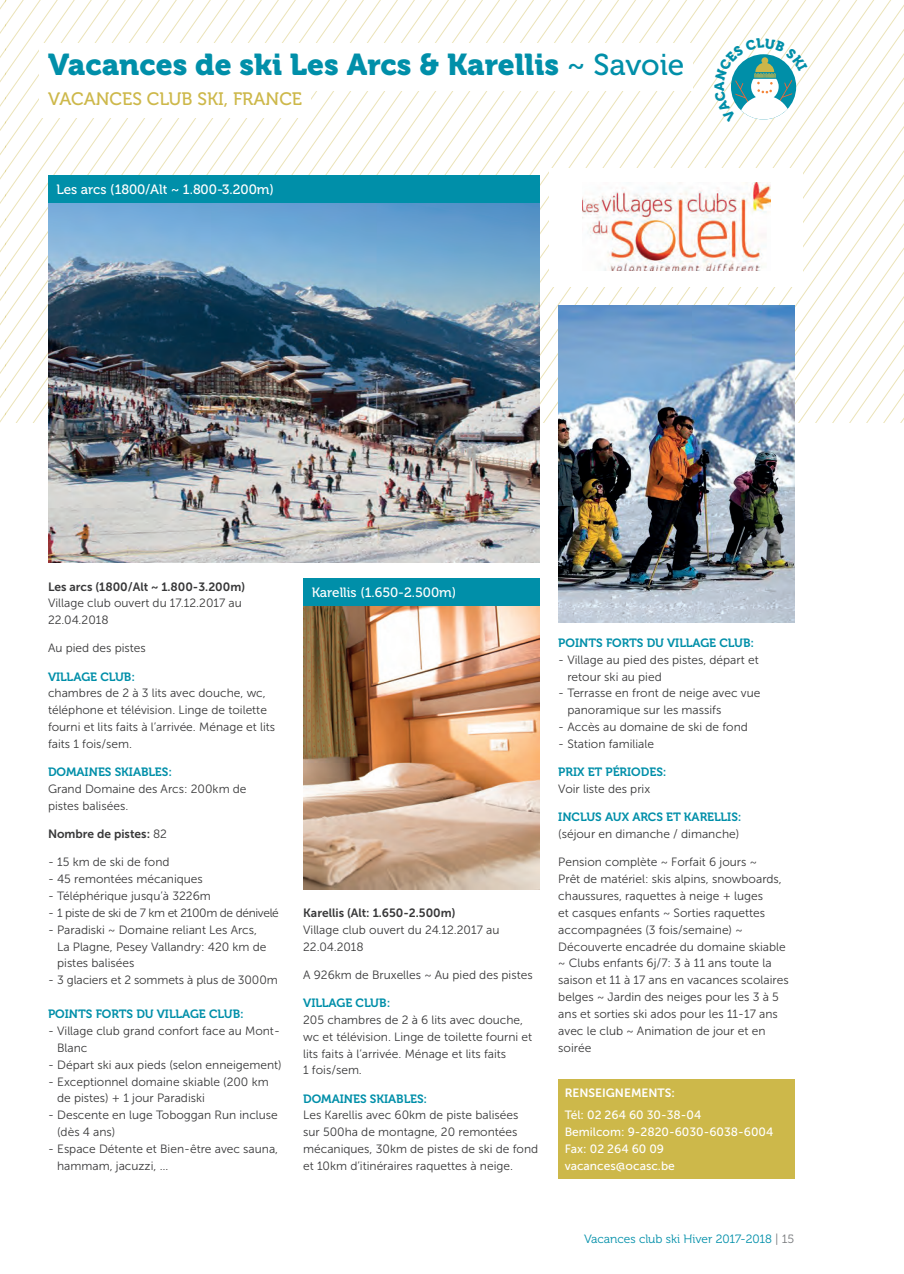
<style>
.page{position:relative;width:904px;height:1274px;background:#fff}
.page>*{position:absolute;margin:0;border:0;box-sizing:border-box;transform-origin:0 0}
.t1{font:30px "Museo 900";color:#008fa9}
.t2{font:18px "Museo 500";color:#cdb84a}
.t3{font:13.5px "Museo 500";color:#fff}
.t4{font:13.5px "Museo 900";color:#008fa9}
.t5{font:12px/16.8px "Museo Sans 300";color:#383839}
.t6{font:12px "Museo 700";color:#008fa9}
.t7{font:12px/16.8px "Museo Sans 500";color:#fff}
.t8{font:12px "Museo Sans 700";color:#383839}
.t9{font:12px "Museo Sans 300";letter-spacing:-.03em;color:#383839}
.t10{font:12px "Museo 300";color:#008fa9}
.t11{font:12px "Museo Sans 700";color:#fff}
.s1{font-family:"Museo 500"}
.s2{font-family:"Museo Sans 300"}
.s3{color:#76787b}
</style>
<div class="page">
<svg style="left:6px;top:0;width:898px;height:422px"></svg>
<div style="left:558px;top:1079px;width:236px;height:27px;background:#cdb84a"></div>
<div style="left:558px;top:1102px;width:236px;height:27px;background:#cdb84a"></div>
<div style="left:558px;top:1119px;width:236px;height:26px;background:#cdb84a"></div>
<div style="left:558px;top:1135px;width:236px;height:27px;background:#cdb84a"></div>
<div style="left:558px;top:1152px;width:236px;height:27px;background:#cdb84a"></div>
<img style="left:303px;top:606px;width:236px;height:283px">
<img style="left:558px;top:306px;width:236px;height:316px">
<img style="left:48px;top:203px;width:491px;height:359px">
<div style="left:48px;top:176px;width:491px;height:27px;background:#008fa9"></div>
<div style="left:303px;top:579px;width:236px;height:27px;background:#008fa9"></div>
<div style="left:40px;top:44px;width:653px;height:47px;background:#fff"></div>
<div style="left:40px;top:83px;width:271px;height:35px;background:#fff"></div>
<div style="left:550px;top:169px;width:253px;height:118px;background:#fff"></div>
<img style="left:582px;top:183px;width:188px;height:88px">
<svg style="left:0;top:0;width:6px;height:422px"></svg>
<svg style="left:897px;top:0;width:7px;height:6px"></svg>
<svg style="left:714px;top:38px;width:93px;height:84px"></svg>
<h1 class="t1" style="left:48px;top:47px;width:638px">Vacances de ski Les Arcs &amp; Karellis <span class="s1">~ Savoie</span></h1>
<h2 class="t2" style="left:48px;top:89px;width:256px">VACANCES CLUB SKI, FRANCE</h2>
<p class="t3" style="left:57px;top:182px;width:219px">Les arcs (1800/Alt ~ 1.800-3.200m)</p>
<p class="t4" style="left:712px;top:91px;width:11px;rotate:-90deg">A</p>
<p class="t8" style="left:48px;top:580px;width:199px">Les arcs (1800/Alt ~ 1.800-3.200m)</p>
<p class="t5" style="left:48px;top:595px;width:195px">Village club ouvert du 17.12.2017 au<br>22.04.2018</p>
<p class="t5" style="left:48px;top:640px;width:99px">Au pied des pistes</p>
<p class="t6" style="left:48px;top:670px;width:89px">VILLAGE CLUB:</p>
<p class="t5" style="left:48px;top:685px;width:229px">chambres de 2 à 3 lits avec douche, wc, téléphone et télévision. Linge de toilette fourni et lits faits à l’arrivée. Ménage et lits faits 1 fois/sem.</p>
<p class="t6" style="left:48px;top:765px;width:126px">DOMAINES SKIABLES:</p>
<p class="t5" style="left:48px;top:781px;width:200px">Grand Domaine des Arcs: 200km de pistes balisées.</p>
<p class="t8" style="left:48px;top:827px;width:121px">Nombre de pistes: <span class="s2">82</span></p>
<p class="t5" style="left:48px;top:854px;width:123px">- 15 km de ski de fond</p>
<p class="t5" style="left:48px;top:871px;width:156px">- 45 remontées mécaniques</p>
<p class="t5" style="left:48px;top:887px;width:164px">- Téléphérique jusqu’à 3226m</p>
<p class="t9" style="left:48px;top:906px;width:232px">- 1 piste de ski de 7 km et 2100m de dénivelé</p>
<p class="t5" style="left:57px;top:921px;width:211px;text-indent:-9px">- Paradiski ~ Domaine reliant Les Arcs,<br>La Plagne, Pesey Vallandry: 420 km de pistes balisées</p>
<p class="t5" style="left:48px;top:972px;width:231px">- 3 glaciers et 2 sommets à plus de 3000m</p>
<p class="t6" style="left:48px;top:1007px;width:197px">POINTS FORTS DU VILLAGE CLUB:</p>
<p class="t5" style="left:57px;top:1022px;width:224px;text-indent:-9px">- Village club grand confort face au Mont-<br>Blanc</p>
<p class="t5" style="left:48px;top:1056px;width:235px">- Départ ski aux pieds (selon enneigement)</p>
<p class="t5" style="left:57px;top:1073px;width:213px;text-indent:-9px">- Exceptionnel domaine skiable (200 km de pistes) + 1 jour Paradiski</p>
<p class="t5" style="left:57px;top:1107px;width:222px;text-indent:-9px">- Descente en luge Toboggan Run incluse (dès 4 ans)</p>
<p class="t5" style="left:57px;top:1141px;width:223px;text-indent:-9px">- Espace Détente et Bien-être avec sauna, hammam, jacuzzi, …</p>
<p class="t3" style="left:312px;top:585px;width:146px">Karellis (1.650-2.500m)</p>
<p class="t8" style="left:303px;top:906px;width:154px">Karellis (Alt: 1.650-2.500m)</p>
<p class="t5" style="left:303px;top:921px;width:198px">Village club ouvert du 24.12.2017 au<br>22.04.2018</p>
<p class="t5" style="left:303px;top:966px;width:231px">A 926km de Bruxelles ~ Au pied des pistes</p>
<p class="t6" style="left:303px;top:996px;width:89px">VILLAGE CLUB:</p>
<p class="t5" style="left:303px;top:1011px;width:231px">205 chambres de 2 à 6 lits avec douche, wc et télévision. Linge de toilette fourni et lits faits à l’arrivée. Ménage et lits faits<br>1 fois/sem.</p>
<p class="t6" style="left:303px;top:1092px;width:126px">DOMAINES SKIABLES:</p>
<p class="t5" style="left:303px;top:1107px;width:237px">Les Karellis avec 60km de piste balisées<br>sur 500ha de montagne, 20 remontées mécaniques, 30km de pistes de ski de fond et 10km d’itinéraires raquettes à neige.</p>
<p class="t6" style="left:558px;top:636px;width:197px">POINTS FORTS DU VILLAGE CLUB:</p>
<p class="t5" style="left:567px;top:651px;width:193px;text-indent:-9px">- Village au pied des pistes, départ et retour ski au pied</p>
<p class="t5" style="left:567px;top:685px;width:194px;text-indent:-9px">- Terrasse en front de neige avec vue panoramique sur les massifs</p>
<p class="t5" style="left:558px;top:719px;width:191px">- Accès au domaine de ski de fond</p>
<p class="t5" style="left:558px;top:736px;width:97px">- Station familiale</p>
<p class="t6" style="left:558px;top:765px;width:110px">PRIX ET PÉRIODES:</p>
<p class="t5" style="left:558px;top:781px;width:94px">Voir liste des prix</p>
<p class="t6" style="left:558px;top:810px;width:185px">INCLUS AUX ARCS ET KARELLIS:</p>
<p class="t5" style="left:558px;top:826px;width:182px">(séjour en dimanche / dimanche)</p>
<p class="t5" style="left:558px;top:854px;width:232px">Pension complète ~ Forfait 6 jours ~<br>Prêt de matériel: skis alpins, snowboards, chaussures, raquettes à neige + luges<br>et casques enfants ~ Sorties raquettes accompagnées (3 fois/semaine) ~ Découverte encadrée du domaine skiable ~ Clubs enfants 6j/7: 3 à 11 ans toute la saison et 11 à 17 ans en vacances scolaires belges ~ Jardin des neiges pour les 3 à 5 ans et sorties ski ados pour les 11-17 ans avec le club ~ Animation de jour et en soirée</p>
<p class="t11" style="left:565px;top:1086px;width:112px">RENSEIGNEMENTS:</p>
<p class="t7" style="left:565px;top:1107px;width:210px">Tél: 02 264 60 30-38-04<br>Bemilcom: 9-2820-6030-6038-6004<br>Fax: 02 264 60 09 vacances@ocasc.be</p>
<p class="t10" style="left:584px;top:1233px;width:212px">Vacances club ski Hiver 2017-2018 <span class="s3">| 15</span></p>
</div>
